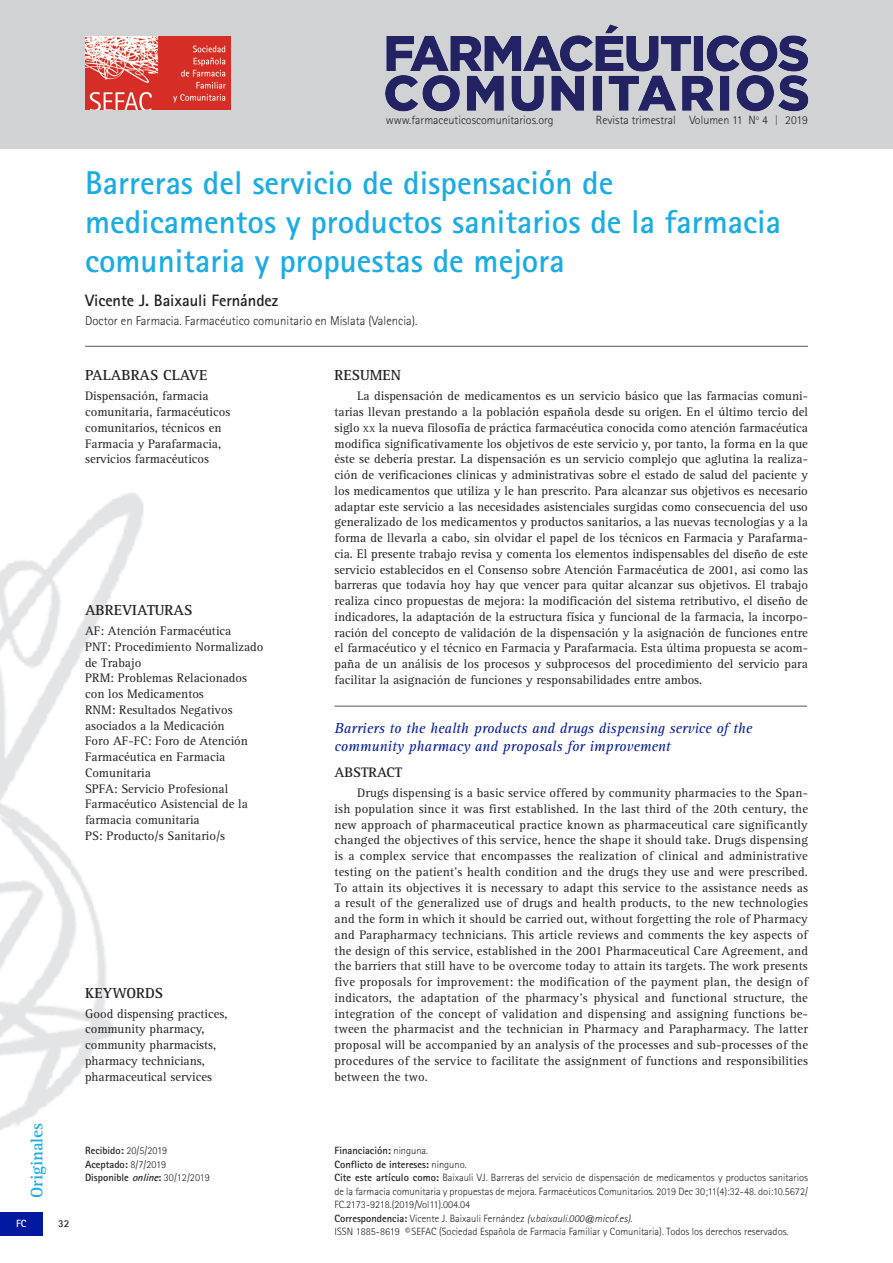
<style>
.page{position:relative;width:893px;height:1263px;background:#fff}
.page>*{position:absolute;margin:0;border:0;box-sizing:border-box;transform-origin:0 0}
.t0{font:700 33px/39px "Rotis Sans Serif";color:#1bace3}
.t1{font:700 17.25px "Rotis Serif";color:#1bace3}
.autores{font:700 16.5px "Rotis Sans Serif";letter-spacing:-.005em;color:#231f20}
.TIT_INGLES{font:italic 15px/18px "Rotis Serif";color:#00199f}
.tit_resumen{font:700 15px "Rotis Serif";color:#231f20}
.t2{font:14.25px "Rotis Serif";color:#1bace3}
.tit_resumen-2{font:700 14.25px "Rotis Serif";color:#231f20}
.tex_resumen{font:12.75px/15.8px "Rotis Serif";color:#231f20}
.tex-resumen_ingles{font:12.75px/15.8px "Rotis Serif";letter-spacing:.015em;color:#231f20;text-align:justify}
.autores_cargo{font:300 12.75px "Rotis Sans Serif";color:#231f20}
.t3{font:300 12px "Rotis Sans Serif";color:#231f20}
.Datos_bibliográficos{font:300 10.5px/13.5px "Rotis Sans Serif";color:#231f20;text-align:justify}
.Datos_bibliográficos-2{font:700 10.5px "Rotis Sans Serif";color:#231f20}
.CABECERA{font:700 10.5px "Rotis Sans Serif";color:#fff}
.CABECERA-2{font:700 10.5px "Rotis Sans Serif";color:#231f20}
.s1{font-weight:300}
.s2{font-style:italic}
.s3{font-size:8.85px}
.s4{font-weight:700}
</style>
<div class="page">
<img style="left:0;top:493px;width:144px;height:743px">
<hr style="left:85px;top:346px;width:723px;height:1px;background:#57585a">
<hr style="left:334px;top:706px;width:473px;height:1px;background:#57585a">
<div style="left:0;top:0;width:893px;height:149px;background:#d1d2d4"></div>
<img style="left:385px;top:24px;width:424px;height:88px">
<img style="left:85px;top:37px;width:146px;height:73px">
<div style="left:0;top:1212px;width:43px;height:23px;background:#00199f"></div>
<p class="t3" style="left:386px;top:113px;width:169px">www.farmaceuticoscomunitarios.org</p>
<p class="t3" style="left:596px;top:113px;width:173px">Revista trimestral Volumen 11 N<sup>o</sup> 4</p>
<p class="t3" style="left:785px;top:113px;width:24px">2019</p>
<p class="t0" style="left:85px;top:162px;width:697px">Barreras del servicio de dispensación de medicamentos y productos sanitarios de la farmacia comunitaria y propuestas de mejora</p>
<p class="autores" style="left:85px;top:289px;width:195px">Vicente J. Baixauli Fernández</p>
<p class="autores_cargo" style="left:85px;top:313px;width:334px">Doctor en Farmacia. Farmacéutico comunitario en Mislata (Valencia).</p>
<p class="tit_resumen" style="left:85px;top:367px;width:124px">PALABRAS CLAVE</p>
<p class="tex_resumen" style="left:85px;top:389px;width:147px">Dispensación, farmacia comunitaria, farmacéuticos comunitarios, técnicos en<br>Farmacia y Parafarmacia, servicios farmacéuticos</p>
<p class="tit_resumen" style="left:85px;top:601px;width:109px">ABREVIATURAS</p>
<p class="tex_resumen" style="left:85px;top:623px;width:148px">AF: Atención Farmacéutica</p>
<p class="tex_resumen" style="left:85px;top:639px;width:180px">PNT: Procedimiento Normalizado de Trabajo</p>
<p class="tex_resumen" style="left:85px;top:671px;width:164px">PRM: Problemas Relacionados con los Medicamentos</p>
<p class="tex_resumen" style="left:85px;top:702px;width:149px">RNM: Resultados Negativos asociados a la Medicación</p>
<p class="tex_resumen" style="left:85px;top:734px;width:164px">Foro AF-FC: Foro de Atención<br>Farmacéutica en Farmacia<br>Comunitaria</p>
<p class="tex_resumen" style="left:85px;top:781px;width:164px">SPFA: Servicio Profesional<br>Farmacéutico Asistencial de la farmacia comunitaria</p>
<p class="tex_resumen" style="left:85px;top:828px;width:142px">PS: Producto/s Sanitario/s</p>
<p class="t1" style="left:27px;top:1198px;width:77px;rotate:-90deg">Originales</p>
<p class="t2" style="left:30px;top:1198px;width:61px;rotate:-90deg">Originales</p>
<p class="CABECERA" style="left:16px;top:1217px;width:12px">FC</p>
<p class="CABECERA-2" style="left:58px;top:1217px;width:13px">32</p>
<p class="tit_resumen" style="left:85px;top:984px;width:80px">KEYWORDS</p>
<p class="tex_resumen" style="left:85px;top:1006px;width:144px">Good dispensing practices, community pharmacy, community pharmacists, pharmacy technicians, pharmaceutical services</p>
<p class="Datos_bibliográficos-2" style="left:85px;top:1144px;width:84px">Recibido: <span class="s1">20/5/2019</span></p>
<p class="Datos_bibliográficos-2" style="left:85px;top:1157px;width:83px">Aceptado: <span class="s1">8/7/2019</span></p>
<p class="Datos_bibliográficos-2" style="left:85px;top:1171px;width:126px">Disponible <span class="s2">online</span>: <span class="s1">30/12/2019</span></p>
<p class="tit_resumen" style="left:334px;top:367px;width:68px">RESUMEN</p>
<p class="tex_resumen" style="left:334px;top:389px;width:475px;text-align:justify;text-indent:22px">La dispensación de medicamentos es un servicio básico que las farmacias comuni&shy;tarias llevan prestando a la población española desde su origen. En el último tercio del siglo <span class="s3">xx</span> la nueva filosofía de práctica farmacéutica conocida como atención farmacéutica modifica significativamente los objetivos de este servicio y, por tanto, la forma en la que éste se debería prestar. La dispensación es un servicio complejo que aglutina la realiza&shy;ción de verificaciones clínicas y administrativas sobre el estado de salud del paciente y los medicamentos que utiliza y le han prescrito. Para alcanzar sus objetivos es necesario adaptar este servicio a las necesidades asistenciales surgidas como consecuencia del uso generalizado de los medicamentos y productos sanitarios, a las nuevas tecnologías y a la forma de llevarla a cabo, sin olvidar el papel de los técnicos en Farmacia y Parafarma&shy;cia. El presente trabajo revisa y comenta los elementos indispensables del diseño de este servicio establecidos en el Consenso sobre Atención Farmacéutica de 2001, así como las barreras que todavía hoy hay que vencer para quitar alcanzar sus objetivos. El trabajo realiza cinco propuestas de mejora: la modificación del sistema retributivo, el diseño de indicadores, la adaptación de la estructura física y funcional de la farmacia, la incorpo&shy;ración del concepto de validación de la dispensación y la asignación de funciones entre el farmacéutico y el técnico en Farmacia y Parafarmacia. Esta última propuesta se acom&shy;paña de un análisis de los procesos y subprocesos del procedimiento del servicio para facilitar la asignación de funciones y responsabilidades entre ambos.</p>
<p class="TIT_INGLES" style="left:334px;top:720px;width:419px">Barriers to the health products and drugs dispensing service of the community pharmacy and proposals for improvement</p>
<p class="tit_resumen-2" style="left:334px;top:764px;width:69px">ABSTRACT</p>
<p class="tex-resumen_ingles" style="left:334px;top:785px;width:475px;text-indent:22px">Drugs dispensing is a basic service offered by community pharmacies to the Span&shy;ish population since it was first established. In the last third of the 20th century, the new approach of pharmaceutical practice known as pharmaceutical care significantly changed the objectives of this service, hence the shape it should take. Drugs dispensing is a complex service that encompasses the realization of clinical and administrative testing on the patient’s health condition and the drugs they use and were prescribed.<br>To attain its objectives it is necessary to adapt this service to the assistance needs as a result of the generalized use of drugs and health products, to the new technologies and the form in which it should be carried out, without forgetting the role of Pharmacy and Parapharmacy technicians. This article reviews and comments the key aspects of the design of this service, established in the 2001 Pharmaceutical Care Agreement, and the barriers that still have to be overcome today to attain its targets. The work presents five proposals for improvement: the modification of the payment plan, the design of indicators, the adaptation of the pharmacy’s physical and functional structure, the integration of the concept of validation and dispensing and assigning functions be&shy;tween the pharmacist and the technician in Pharmacy and Parapharmacy. The latter proposal will be accompanied by an analysis of the processes and sub-processes of the procedures of the service to facilitate the assignment of functions and responsibilities between the two.</p>
<p class="Datos_bibliográficos-2" style="left:334px;top:1144px;width:95px">Financiación: <span class="s1">ninguna.</span></p>
<p class="Datos_bibliográficos-2" style="left:334px;top:1158px;width:134px">Conflicto de intereses: <span class="s1">ninguno.</span></p>
<p class="Datos_bibliográficos" style="left:334px;top:1171px;width:475px"><span class="s4">Cite este artículo como:</span> Baixauli VJ. Barreras del servicio de dispensación de medicamentos y productos sanitarios de la farmacia comunitaria y propuestas de mejora. Farmacéuticos Comunitarios. 2019 Dec 30;11(4):32-48. doi:10.5672/ FC.2173-9218.(2019/Vol11).004.04</p>
<p class="Datos_bibliográficos" style="left:334px;top:1211px;width:299px"><span class="s4">Correspondencia:</span> Vicente J. Baixauli Fernández <span class="s2">(v.baixauli.000@micof.es).</span></p>
<p class="Datos_bibliográficos" style="left:334px;top:1225px;width:455px">ISSN 1885-8619 ©SEFAC (Sociedad Española de Farmacia Familiar y Comunitaria). Todos los derechos reservados.</p>
</div>
